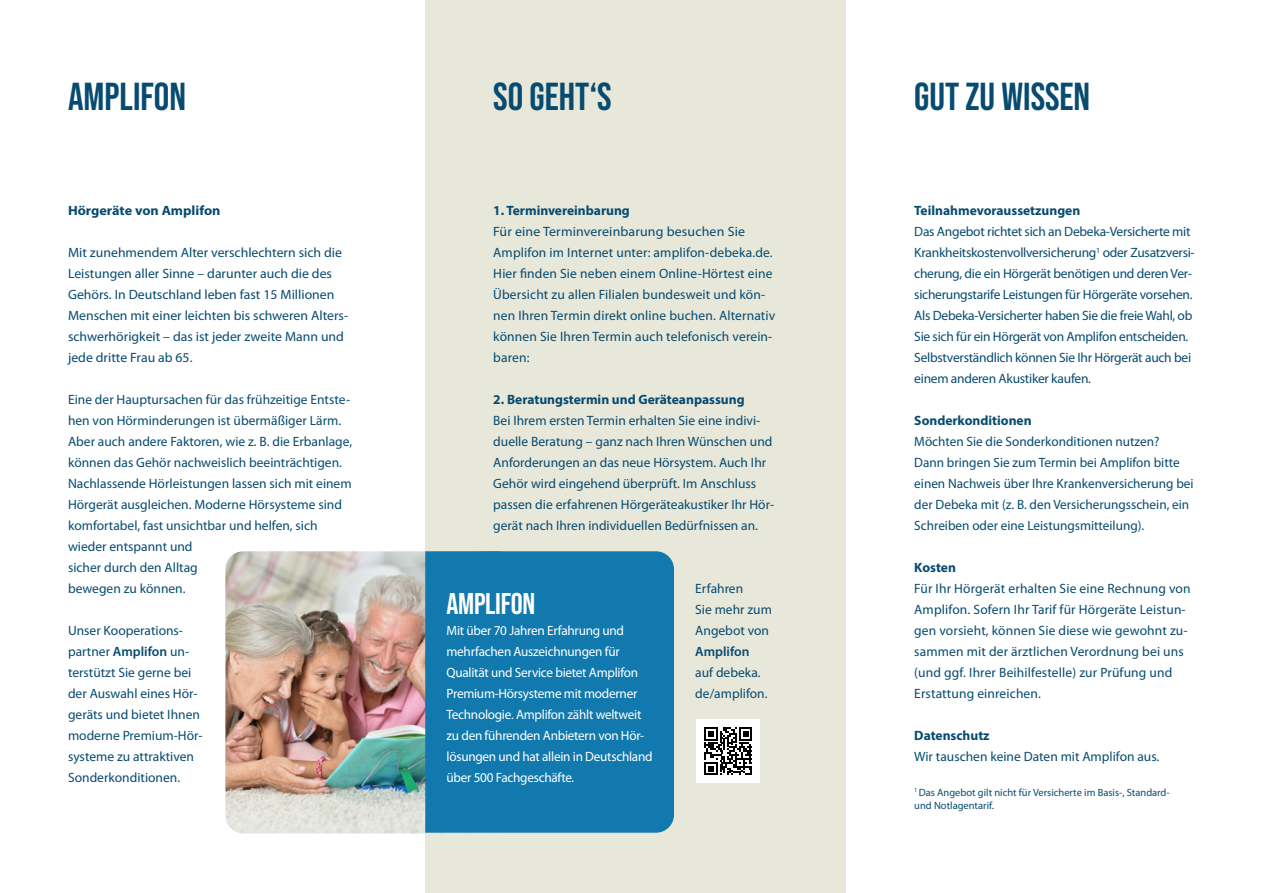
<style>
.page{position:relative;width:1263px;height:893px;background:#fff}
.page>*{position:absolute;margin:0;border:0;box-sizing:border-box;transform-origin:0 0}
.t1{font:700 39px "Bebas Neue Pro";color:#074b70}
.t2{font:700 30px "Bebas Neue Pro";letter-spacing:-.01em;color:#fff}
.t3{font:13.5px/21px "Myriad Pro";color:#074b70}
.t4{font:13.5px/21px "Myriad Pro";letter-spacing:-.02em;color:#074b70}
.t5{font:13.5px/21px "Myriad Pro";letter-spacing:-.02em;color:#fff}
.t6{font:700 13.5px "Myriad Pro";color:#074b70}
.t7{font:700 13.5px "Myriad Pro";color:#074b70;scale:1.05 1}
.t8{font:600 13.5px "Myriad Pro";color:#074b70}
.t9{font:10.5px/13.5px "Myriad Pro";color:#074b70}
.s1{font-weight:600}
</style>
<div class="page">
<div style="left:425px;top:0;width:421px;height:893px;background:#e7e7da"></div>
<img style="left:225px;top:551px;width:200px;height:282px">
<div style="left:425px;top:551px;width:249px;height:282px;background:#1179ae"></div>
<div style="left:696px;top:719px;width:64px;height:64px;background:#fff"></div>
<svg style="left:704px;top:727px;width:48px;height:48px"></svg>
<h1 class="t1" style="left:68px;top:74px;width:120px">AMPLIFON</h1>
<h1 class="t1" style="left:493px;top:74px;width:120px">SO GEHT‘S</h1>
<h1 class="t1" style="left:914px;top:74px;width:178px">GUT ZU WISSEN</h1>
<p class="t7" style="left:68px;top:202px;width:147px">Hörgeräte von Amplifon</p>
<p class="t3" style="left:68px;top:242px;width:282px">Mit zunehmendem Alter verschlechtern sich die Leistungen aller Sinne – darunter auch die des Gehörs. In Deutschland leben fast 15 Millionen Menschen mit einer leichten bis schweren Alters&shy;schwerhörigkeit – das ist jeder zweite Mann und jede dritte Frau ab 65.</p>
<p class="t3" style="left:68px;top:389px;width:286px">Eine der Hauptursachen für das frühzeitige Entste&shy;hen von Hörminderungen ist übermäßiger Lärm.<br>Aber auch andere Faktoren, wie z. B. die Erbanlage, können das Gehör nachweislich beeinträchtigen.<br>Nachlassende Hörleistungen lassen sich mit einem Hörgerät ausgleichen. Moderne Hörsysteme sind komfortabel, fast unsichtbar und helfen, sich wieder entspannt und<br>sicher durch den Alltag<br>bewegen zu können.</p>
<p class="t3" style="left:68px;top:620px;width:136px">Unser Kooperations&shy;partner <span class="s1">Amplifon</span> un&shy;terstützt Sie gerne bei der Auswahl eines Hör&shy;geräts und bietet Ihnen moderne Premium-Hör&shy;systeme zu attraktiven<br>Sonderkonditionen.</p>
<p class="t6" style="left:493px;top:202px;width:138px">1. Terminvereinbarung</p>
<p class="t3" style="left:493px;top:221px;width:284px">Für eine Terminvereinbarung besuchen Sie Amplifon im Internet unter: amplifon-debeka.de.<br>Hier finden Sie neben einem Online-Hörtest eine Übersicht zu allen Filialen bundesweit und kön&shy;nen Ihren Termin direkt online buchen. Alternativ können Sie Ihren Termin auch telefonisch verein&shy;baren:</p>
<p class="t6" style="left:493px;top:391px;width:253px">2. Beratungstermin und Geräteanpassung</p>
<p class="t3" style="left:493px;top:410px;width:282px">Bei Ihrem ersten Termin erhalten Sie eine indivi&shy;duelle Beratung – ganz nach Ihren Wünschen und Anforderungen an das neue Hörsystem. Auch Ihr Gehör wird eingehend überprüft. Im Anschluss passen die erfahrenen Hörgeräteakustiker Ihr Hör&shy;gerät nach Ihren individuellen Bedürfnissen an.</p>
<h2 class="t2" style="left:446px;top:586px;width:90px">AMPLIFON</h2>
<p class="t5" style="left:446px;top:620px;width:208px">Mit über 70 Jahren Erfahrung und mehrfachen Auszeichnungen für Qualität und Service bietet Amplifon Premium-Hörsysteme mit moderner Technologie. Amplifon zählt weltweit zu den führenden Anbietern von Hör&shy;lösungen und hat allein in Deutschland über 500 Fachgeschäfte.</p>
<p class="t3" style="left:695px;top:578px;width:78px">Erfahren<br>Sie mehr zum<br>Angebot von</p>
<p class="t8" style="left:695px;top:643px;width:56px">Amplifon</p>
<p class="t3" style="left:695px;top:662px;width:74px">auf debeka. de/amplifon.</p>
<p class="t6" style="left:914px;top:202px;width:168px">Teilnahmevoraussetzungen</p>
<p class="t4" style="left:914px;top:221px;width:282px">Das Angebot richtet sich an Debeka-Versicherte mit Krankheitskostenvollversicherung<sup>1</sup> oder Zusatzversi&shy;cherung, die ein Hörgerät benötigen und deren Ver&shy;sicherungstarife Leistungen für Hörgeräte vorsehen.<br>Als Debeka-Versicherter haben Sie die freie Wahl, ob Sie sich für ein Hörgerät von Amplifon entscheiden.<br>Selbstverständlich können Sie Ihr Hörgerät auch bei einem anderen Akustiker kaufen.</p>
<p class="t6" style="left:914px;top:412px;width:119px">Sonderkonditionen</p>
<p class="t3" style="left:914px;top:431px;width:281px">Möchten Sie die Sonderkonditionen nutzen?<br>Dann bringen Sie zum Termin bei Amplifon bitte einen Nachweis über Ihre Krankenversicherung bei der Debeka mit (z. B. den Versicherungsschein, ein Schreiben oder eine Leistungsmitteilung).</p>
<p class="t6" style="left:914px;top:559px;width:43px">Kosten</p>
<p class="t3" style="left:914px;top:578px;width:278px">Für Ihr Hörgerät erhalten Sie eine Rechnung von Amplifon. Sofern Ihr Tarif für Hörgeräte Leistun&shy;gen vorsieht, können Sie diese wie gewohnt zu&shy;sammen mit der ärztlichen Verordnung bei uns (und ggf. Ihrer Beihilfestelle) zur Prüfung und Erstattung einreichen.</p>
<p class="t6" style="left:914px;top:727px;width:77px">Datenschutz</p>
<p class="t3" style="left:914px;top:746px;width:247px">Wir tauschen keine Daten mit Amplifon aus.</p>
<p class="t9" style="left:914px;top:785px;width:257px"><sup>1</sup> Das Angebot gilt nicht für Versicherte im Basis-, Standard&shy;und Notlagentarif.</p>
</div>
